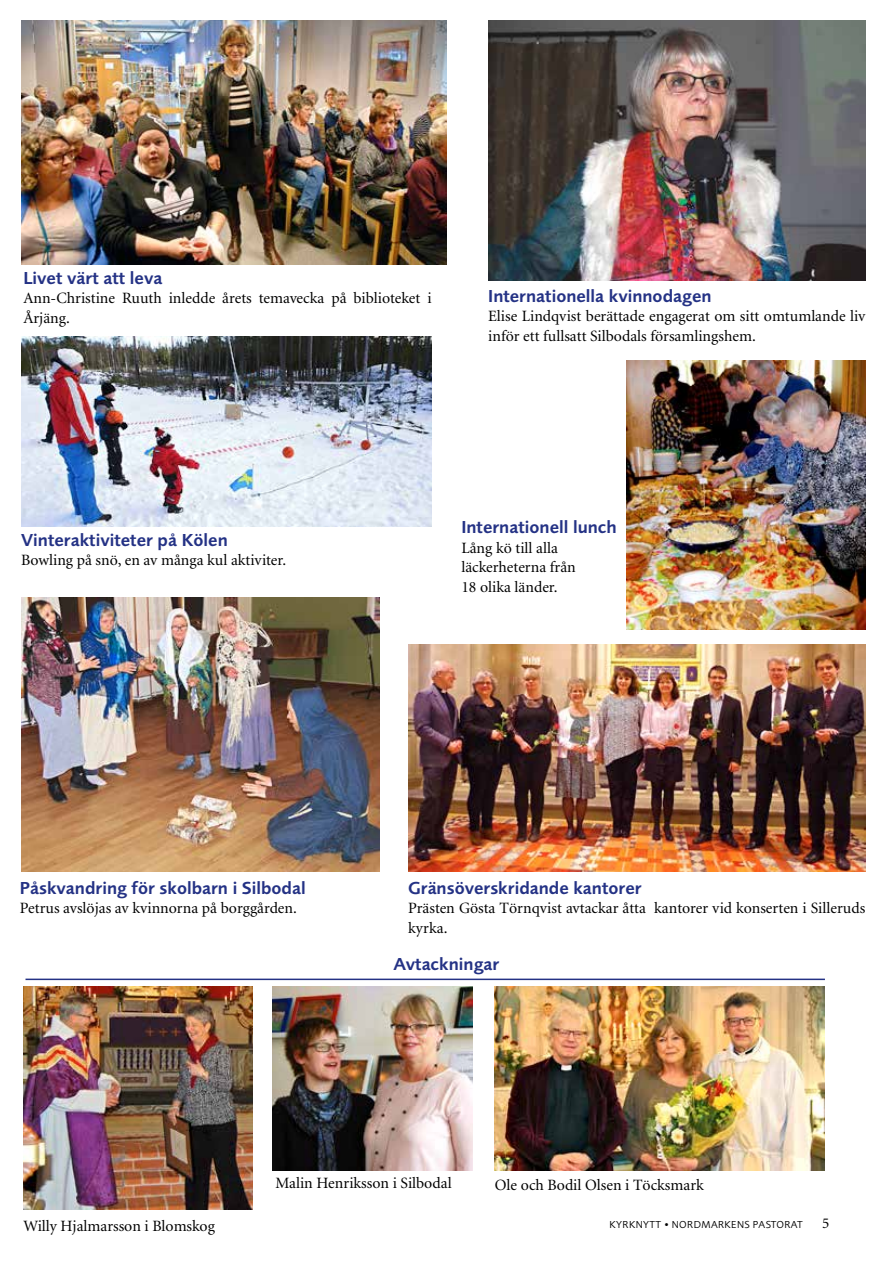
<style>
.page{position:relative;width:893px;height:1263px;background:#fff}
.page>*{position:absolute;margin:0;border:0;box-sizing:border-box;transform-origin:0 0}
.t1{font:18px "Foundry Sans Demi";color:#243285}
.t2{font:15.75px/19.5px "Minion";color:#000}
.t3{font:15px "Minion";color:#000}
.t4{font:10.5px "Foundry Sans";letter-spacing:.04em;color:#000}
</style>
<div class="page">
<img style="left:21px;top:21px;width:425px;height:244px">
<img style="left:626px;top:361px;width:239px;height:268px">
<img style="left:488px;top:21px;width:377px;height:259px">
<img style="left:21px;top:337px;width:411px;height:189px">
<img style="left:23px;top:987px;width:230px;height:223px">
<img style="left:272px;top:987px;width:201px;height:183px">
<img style="left:21px;top:597px;width:358px;height:275px">
<img style="left:408px;top:644px;width:457px;height:228px">
<img style="left:495px;top:987px;width:329px;height:183px">
<hr style="left:26px;top:978px;width:799px;height:2px;background:#243285">
<p class="t1" style="left:23px;top:268px;width:141px">Livet värt att leva</p>
<p class="t2" style="left:23px;top:289px;width:410px">Ann-Christine Ruuth inledde årets temavecka på biblioteket i<br>Årjäng.</p>
<p class="t1" style="left:488px;top:285px;width:225px">Internationella kvinnodagen</p>
<p class="t2" style="left:488px;top:307px;width:379px">Elise Lindqvist berättade engagerat om sitt omtumlande liv inför ett fullsatt Silbodals församlingshem.</p>
<p class="t1" style="left:21px;top:529px;width:208px">Vinteraktiviteter på Kölen</p>
<p class="t2" style="left:21px;top:551px;width:266px">Bowling på snö, en av många kul aktiviter.</p>
<p class="t1" style="left:461px;top:517px;width:157px">Internationell lunch</p>
<p class="t2" style="left:461px;top:539px;width:116px">Lång kö till alla läckerheterna från<br>18 olika länder.</p>
<p class="t1" style="left:20px;top:877px;width:287px">Påskvandring för skolbarn i Silbodal</p>
<p class="t2" style="left:20px;top:899px;width:278px">Petrus avslöjas av kvinnorna på borggården.</p>
<p class="t1" style="left:408px;top:877px;width:235px">Gränsöverskridande kantorer</p>
<p class="t2" style="left:408px;top:899px;width:459px">Prästen Gösta Törnqvist avtackar åtta kantorer vid konserten i Silleruds kyrka.</p>
<p class="t1" style="left:394px;top:954px;width:107px">Avtackningar</p>
<p class="t2" style="left:23px;top:1217px;width:193px">Willy Hjalmarsson i Blomskog</p>
<p class="t2" style="left:275px;top:1173px;width:178px">Malin Henriksson i Silbodal</p>
<p class="t2" style="left:495px;top:1175px;width:211px">Ole och Bodil Olsen i Töcksmark</p>
<p class="t4" style="left:609px;top:1219px;width:195px">kyrknytt • N ORDMARKEN S PASTORAT</p>
<p class="t3" style="left:822px;top:1216px;width:9px">5</p>
</div>
